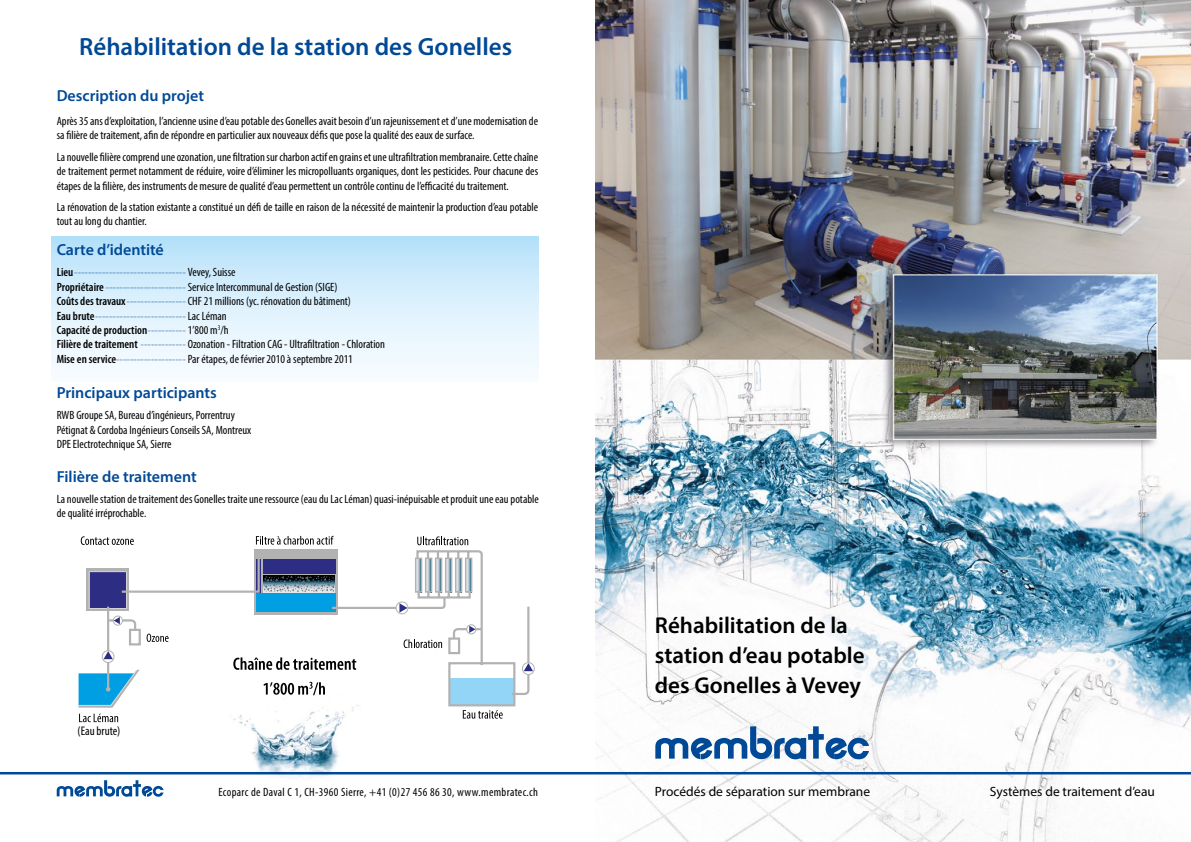
<style>
.page{position:relative;width:1191px;height:842px;background:#fff}
.page>*{position:absolute;margin:0;border:0;box-sizing:border-box;transform-origin:0 0}
.t1{font:600 25px "Myriad Pro";color:#004996}
.t2{font:600 23px/30px "Myriad Pro";color:#000}
.t3{font:600 16px "Myriad Pro";color:#004996}
.t4{font:13.5px "Myriad Pro";color:#000}
.t5{font:condensed 12.5px "Myriad Pro";color:#000}
.t6{font:condensed 12px/14.4px "Myriad Pro";color:#000}
.t7{font:condensed 12px "Myriad Pro";letter-spacing:.03em;color:#000}
.s1{font-weight:600}
.s2{font-weight:300;color:#004996}
</style>
<div class="page">
<div style="left:51px;top:237px;width:487px;height:144px;background:linear-gradient(to bottom,#bae3fa,#fdfeff)"></div>
<img style="left:595px;top:0;width:596px;height:842px">
<svg style="left:655px;top:726px;width:214px;height:33px"></svg>
<hr style="left:0;top:772px;width:1191px;height:2px;background:#004996">
<img style="left:228px;top:722px;width:134px;height:57px">
<div style="left:522px;top:662px;width:13px;height:13px;border:1px solid #b3b2b2;border-radius:50%"></div>
<svg style="left:78px;top:536px;width:455px;height:186px"></svg>
<svg style="left:57px;top:780px;width:106px;height:17px"></svg>
<h1 class="t1" style="left:79px;top:30px;width:434px">Réhabilitation de la station des Gonelles</h1>
<h3 class="t3" style="left:57px;top:85px;width:149px">Description du projet</h3>
<p class="t6" style="left:57px;top:114px;width:483px">Après 35 ans d’exploitation, l’ancienne usine d’eau potable des Gonelles avait besoin d’un rajeunissement et d’une modernisation de sa filière de traitement, afin de répondre en particulier aux nouveaux défis que pose la qualité des eaux de surface.</p>
<p class="t6" style="left:57px;top:149px;width:483px;text-align:justify">La nouvelle filière comprend une ozonation, une filtration sur charbon actif en grains et une ultrafiltration membranaire. Cette chaîne de traitement permet notamment de réduire, voire d’éliminer les micropolluants organiques, dont les pesticides. Pour chacune des étapes de la filière, des instruments de mesure de qualité d’eau permettent un contrôle continu de l’efficacité du traitement.</p>
<p class="t6" style="left:57px;top:200px;width:483px">La rénovation de la station existante a constitué un défi de taille en raison de la nécessité de maintenir la production d’eau potable tout au long du chantier.</p>
<h3 class="t3" style="left:57px;top:239px;width:109px">Carte d’identité</h3>
<p class="t6" style="left:57px;top:265px;width:330px"><span class="s1">Lieu</span><span class="s2">--------------------------------</span> Vevey, Suisse <span class="s1">Propriétaire</span><span class="s2">-----------------------</span>Service Intercommunal de Gestion (SIGE)<br><span class="s1">Coûts des travaux</span><span class="s2">-----------------</span>CHF 21 millions (yc. rénovation du bâtiment)<br><span class="s1">Eau brute</span><span class="s2">--------------------------</span>Lac Léman<br><span class="s1">Capacité de production</span><span class="s2">-----------</span>1’800 m<sup>3</sup>/h<br><span class="s1">Filière de traitement</span> <span class="s2">-------------</span> Ozonation - Filtration CAG - Ultrafiltration - Chloration <span class="s1">Mise en service</span><span class="s2">--------------------</span>Par étapes, de février 2010 à septembre 2011</p>
<h3 class="t3" style="left:57px;top:382px;width:162px">Principaux participants</h3>
<p class="t6" style="left:57px;top:408px;width:196px">RWB Groupe SA, Bureau d’ingénieurs, Porrentruy<br>Pétignat &amp; Cordoba Ingénieurs Conseils SA, Montreux<br>DPE Electrotechnique SA, Sierre</p>
<h3 class="t3" style="left:57px;top:466px;width:142px">Filière de traitement</h3>
<p class="t6" style="left:57px;top:492px;width:483px">La nouvelle station de traitement des Gonelles traite une ressource (eau du Lac Léman) quasi-inépuisable et produit une eau potable de qualité irréprochable.</p>
<p class="t5" style="left:78px;top:723px;width:44px">(Eau brute)</p>
<p class="t7" style="left:218px;top:785px;width:321px">Ecoparc de Daval C 1, CH-3960 Sierre, +41 (0)27 456 86 30, www.membratec.ch</p>
<h2 class="t2" style="left:655px;top:610px;width:211px">Réhabilitation de la station d’eau potable des Gonelles à Vevey</h2>
<p class="t4" style="left:655px;top:783px;width:217px">Procédés de séparation sur membrane</p>
<p class="t4" style="left:990px;top:783px;width:166px">Systèmes de traitement d’eau</p>
</div>
